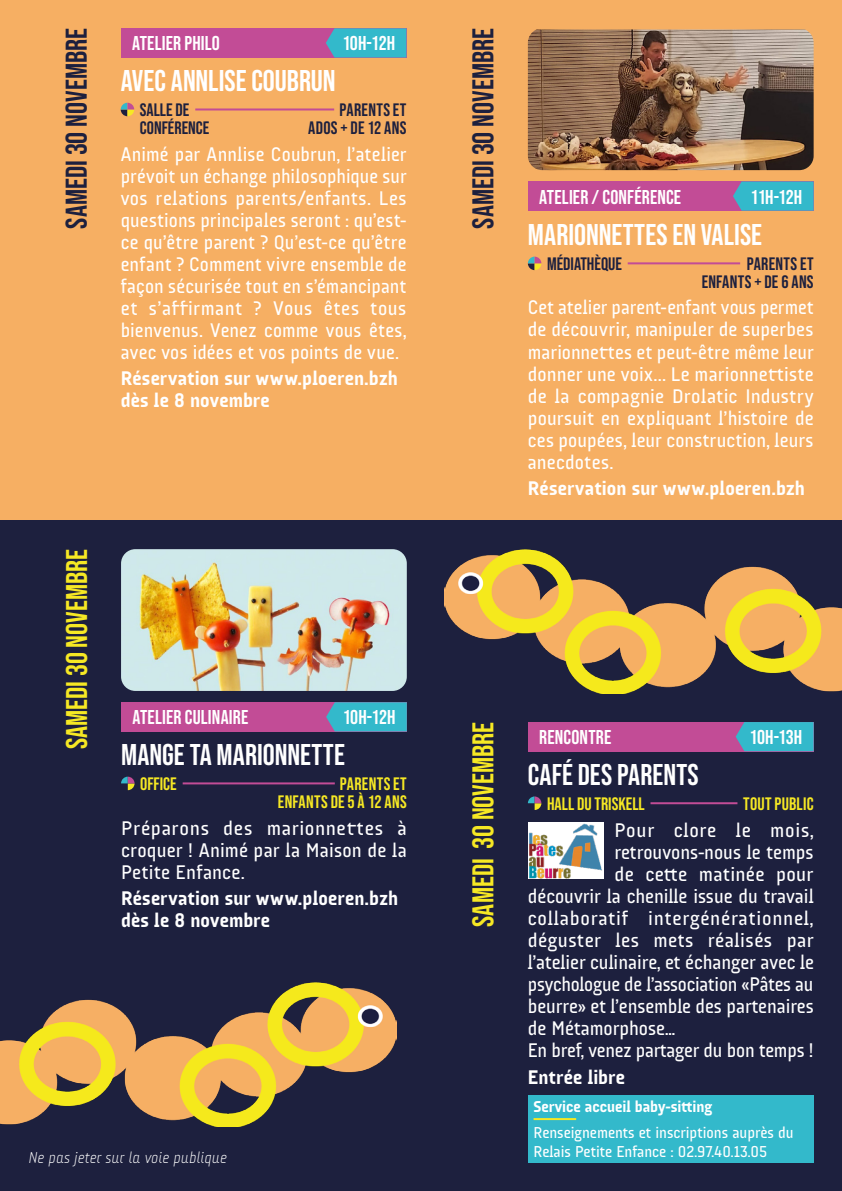
<style>
.page{position:relative;width:842px;height:1191px;background:#f6af63}
.page>*{position:absolute;margin:0;border:0;box-sizing:border-box;transform-origin:0 0}
.t1{font:30px "Bebas Neue";color:#fff}
.t2{font:30px "Bebas Neue";color:#f6e824}
.t3{font:30px "Bebas Neue";color:#1d203e}
.t4{font:20px/22px "Audimat 3000 Regulier";color:#fff;text-align:justify}
.t5{font:20px/22px "Audimat 3000 Mi gras";letter-spacing:.01em;color:#fff}
.t6{font:20px "Bebas Neue";letter-spacing:.005em;color:#fff}
.t7{font:20px/22px "Audimat 3000 Regulier";color:#fff;text-align:justify;scale:1.04 1}
.t8{font:20px "Audimat 3000 Regulier";letter-spacing:.04em;color:#fff}
.t9{font:20px "Audimat 3000 Regulier";letter-spacing:.025em;color:#fff}
.t10{font:20px "Audimat 3000 Regulier";letter-spacing:.035em;color:#fff}
.t11{font:18px/18px "Bebas Neue";color:#1d203e;text-align:right}
.t12{font:18px/18px "Bebas Neue";letter-spacing:.01em;color:#f6e824;text-align:right}
.t13{font:16px/19.2px "Audimat 3000 Regulier";color:#fff}
.t14{font:16px "Audimat 3000 Leger Italique";color:#fff}
.t15{font:16px "Audimat 3000 Mi gras";color:#fff}
</style>
<div class="page">
<div style="left:0;top:521px;width:842px;height:670px;background:#1d203e"></div>
<div style="left:528px;top:1095px;width:286px;height:67px;background:#33b9cb"></div>
<hr style="left:533px;top:1118px;width:43px;height:2px;background:#f6e824">
<div style="left:528px;top:722px;width:286px;height:29px;background:#c24c96"></div>
<svg style="left:736px;top:722px;width:78px;height:29px;background:#3bb2c7"></svg>
<svg style="left:528px;top:796px;width:13px;height:14px"></svg>
<hr style="left:650px;top:802px;width:87px;height:2px;background:#c24c96">
<img style="left:528px;top:822px;width:75px;height:56px">
<div style="left:121px;top:28px;width:285px;height:30px;background:#c24c96"></div>
<svg style="left:326px;top:28px;width:80px;height:30px;background:#3db0c6"></svg>
<svg style="left:121px;top:103px;width:13px;height:13px"></svg>
<hr style="left:195px;top:108px;width:139px;height:2px;background:#c24c96">
<div style="left:528px;top:181px;width:286px;height:30px;background:#c24c96"></div>
<svg style="left:528px;top:257px;width:13px;height:13px"></svg>
<hr style="left:628px;top:262px;width:112px;height:2px;background:#c24c96">
<svg style="left:733px;top:181px;width:81px;height:30px;background:#3eafc6"></svg>
<img style="left:528px;top:29px;width:286px;height:141px">
<svg style="left:121px;top:776px;width:14px;height:14px"></svg>
<hr style="left:183px;top:782px;width:152px;height:2px;background:#c24c96">
<div style="left:121px;top:702px;width:286px;height:29px;background:#c24c96"></div>
<svg style="left:326px;top:702px;width:81px;height:29px;background:#3cb1c7"></svg>
<img style="left:121px;top:549px;width:286px;height:142px">
<img style="left:0;top:982px;width:396px;height:144px">
<img style="left:444px;top:549px;width:398px;height:144px">
<h1 class="t3" style="left:59px;top:228px;width:202px;rotate:-90deg">SAMEDI 30 NOVEMBRE</h1>
<p class="t6" style="left:132px;top:32px;width:89px">ATELIER PHILO</p>
<p class="t6" style="left:342px;top:32px;width:54px">10H-12H</p>
<h1 class="t1" style="left:121px;top:64px;width:216px">AVEC ANNLISE COUBRUN</h1>
<p class="t11" style="left:140px;top:101px;width:71px;text-align:left">SALLE DE<br>CONFÉRENCE</p>
<p class="t11" style="left:308px;top:101px;width:100px">PARENTS ET<br>ADOS + DE 12 ANS</p>
<p class="t4" style="left:121px;top:142px;width:287px">Animé par Annlise Coubrun, l’atelier prévoit un échange philosophique sur vos relations parents/enfants. Les questions principales seront : qu’est&shy;ce qu’être parent ? Qu’est-ce qu’être enfant ? Comment vivre ensemble de façon sécurisée tout en s’émancipant et s’affirmant ? Vous êtes tous bienvenus. Venez comme vous êtes, avec vos idées et vos points de vue.</p>
<p class="t5" style="left:121px;top:367px;width:278px">Réservation sur www.ploeren.bzh dès le 8 novembre</p>
<h1 class="t2" style="left:60px;top:749px;width:202px;rotate:-90deg">SAMEDI 30 NOVEMBRE</h1>
<p class="t6" style="left:132px;top:706px;width:117px">ATELIER CULINAIRE</p>
<p class="t6" style="left:343px;top:706px;width:54px">10H-12H</p>
<h1 class="t1" style="left:121px;top:738px;width:225px">MANGE TA MARIONNETTE</h1>
<p class="t12" style="left:140px;top:774px;width:38px">OFFICE</p>
<p class="t12" style="left:278px;top:774px;width:130px">PARENTS ET<br>ENFANTS DE 5 À 12 ANS</p>
<p class="t7" style="left:121px;top:816px;width:276px">Préparons des marionnettes à croquer ! Animé par la Maison de la Petite Enfance.</p>
<p class="t5" style="left:121px;top:886px;width:278px">Réservation sur www.ploeren.bzh dès le 8 novembre</p>
<p class="t14" style="left:28px;top:1147px;width:200px">Ne pas jeter sur la voie publique</p>
<h1 class="t3" style="left:466px;top:228px;width:202px;rotate:-90deg">SAMEDI 30 NOVEMBRE</h1>
<p class="t6" style="left:539px;top:185px;width:144px">ATELIER / CONFÉRENCE</p>
<p class="t6" style="left:750px;top:185px;width:53px">11H-12H</p>
<h1 class="t1" style="left:528px;top:217px;width:236px">MARIONNETTES EN VALISE</h1>
<p class="t11" style="left:547px;top:255px;width:76px">MÉDIATHÈQUE</p>
<p class="t11" style="left:702px;top:255px;width:113px">PARENTS ET<br>ENFANTS + DE 6 ANS</p>
<p class="t4" style="left:528px;top:296px;width:287px">Cet atelier parent-enfant vous permet de découvrir, manipuler de superbes marionnettes et peut-être même leur donner une voix... Le marionnettiste de la compagnie Drolatic Industry poursuit en expliquant l’histoire de ces poupées, leur construction, leurs anecdotes.</p>
<p class="t5" style="left:528px;top:477px;width:279px">Réservation sur www.ploeren.bzh</p>
<h1 class="t2" style="left:466px;top:927px;width:206px;rotate:-90deg">SAMEDI 30 NOVEMBRE</h1>
<p class="t6" style="left:539px;top:726px;width:74px">RENCONTRE</p>
<p class="t6" style="left:749px;top:725px;width:54px">10H-13H</p>
<h1 class="t1" style="left:528px;top:757px;width:172px">CAFÉ DES PARENTS</h1>
<p class="t12" style="left:547px;top:794px;width:99px">HALL DU TRISKELL</p>
<p class="t12" style="left:743px;top:794px;width:72px">TOUT PUBLIC</p>
<p class="t10" style="left:614px;top:818px;width:201px">Pour clore le mois,</p>
<p class="t4" style="left:614px;top:841px;width:201px">retrouvons-nous le temps</p>
<p class="t4" style="left:614px;top:863px;width:200px">de cette matinée pour</p>
<p class="t4" style="left:528px;top:885px;width:287px">découvrir la chenille issue du travail</p>
<p class="t8" style="left:528px;top:906px;width:287px">collaboratif intergénérationnel,</p>
<p class="t9" style="left:528px;top:928px;width:287px">déguster les mets réalisés par</p>
<p class="t4" style="left:528px;top:951px;width:287px">l’atelier culinaire, et échanger avec le</p>
<p class="t4" style="left:528px;top:973px;width:287px">psychologue de l’association «Pâtes au</p>
<p class="t4" style="left:528px;top:995px;width:287px">beurre» et l’ensemble des partenaires</p>
<p class="t4" style="left:528px;top:1017px;width:149px">de Métamorphose...</p>
<p class="t4" style="left:528px;top:1039px;width:287px">En bref, venez partager du bon temps !</p>
<p class="t5" style="left:528px;top:1065px;width:99px">Entrée libre</p>
<p class="t15" style="left:533px;top:1097px;width:180px">Service accueil baby-sitting</p>
<p class="t13" style="left:533px;top:1122px;width:262px">Renseignements et inscriptions auprès du<br>Relais Petite Enfance : 02.97.40.13.05</p>
</div>
